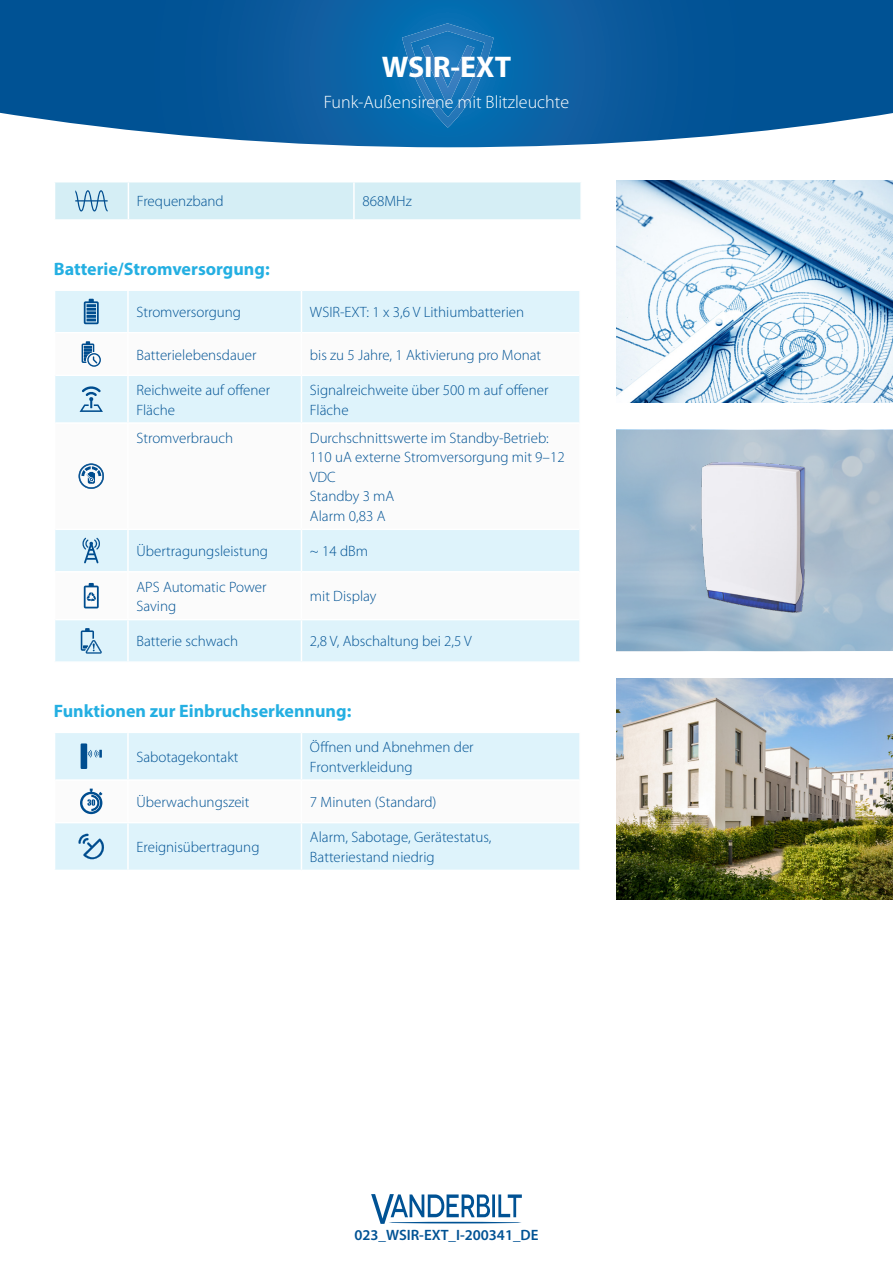
<style>
.page{position:relative;width:893px;height:1263px;background:#fff}
.page>*{position:absolute;margin:0;border:0;box-sizing:border-box;transform-origin:0 0}
.t1{font:700 30px "Myriad Pro";color:#fff}
.body-text{font:700 18px "Myriad Pro";color:#24afe2}
.t2{font:300 18px "Myriad Pro";color:#fff}
.Main-header-text{font:700 18px "Myriad Pro";color:#24afe2}
.Table-body-rows{font:300 15px/19.5px "Myriad Pro";color:#005294}
.t3{font:600 15px "Myriad Pro";color:#005294}
</style>
<div class="page">
<svg style="left:0;top:0;width:893px;height:147px;background:#1966a3"></svg>
<svg style="left:402px;top:23px;width:92px;height:105px;background:#1976b8"></svg>
<svg style="left:371px;top:1194px;width:151px;height:30px"></svg>
<hr style="left:389px;top:1222px;width:133px;height:1px;background:#005294;border-radius:50%">
<svg style="left:55px;top:182px;width:526px;height:38px;background:#d4edf4"></svg>
<div style="left:55px;top:291px;width:524px;height:370px;background:#def3fb"></div>
<svg style="left:55px;top:333px;width:524px;height:286px"></svg>
<hr style="left:55px;top:332px;width:73px;height:1px;background:#fff">
<hr style="left:128px;top:332px;width:173px;height:1px;background:#fff">
<hr style="left:301px;top:332px;width:278px;height:1px;background:#fff">
<hr style="left:55px;top:374px;width:73px;height:2px;background:#fff">
<hr style="left:128px;top:374px;width:173px;height:2px;background:#fff">
<hr style="left:301px;top:374px;width:278px;height:2px;background:#fff">
<hr style="left:55px;top:422px;width:73px;height:2px;background:#fff">
<hr style="left:128px;top:422px;width:173px;height:2px;background:#fff">
<hr style="left:301px;top:422px;width:278px;height:2px;background:#fff">
<hr style="left:55px;top:528px;width:73px;height:2px;background:#fff">
<hr style="left:128px;top:528px;width:173px;height:2px;background:#fff">
<hr style="left:301px;top:528px;width:278px;height:2px;background:#fff">
<hr style="left:55px;top:571px;width:73px;height:2px;background:#fff">
<hr style="left:128px;top:571px;width:173px;height:2px;background:#fff">
<hr style="left:301px;top:571px;width:278px;height:2px;background:#fff">
<hr style="left:55px;top:619px;width:73px;height:1px;background:#fff">
<hr style="left:128px;top:619px;width:173px;height:1px;background:#fff">
<hr style="left:301px;top:619px;width:278px;height:1px;background:#fff">
<hr style="left:127px;top:291px;width:2px;height:41px;background:#fff">
<hr style="left:301px;top:291px;width:1px;height:41px;background:#fff">
<hr style="left:127px;top:333px;width:2px;height:41px;background:#fff">
<hr style="left:301px;top:333px;width:1px;height:41px;background:#fff">
<hr style="left:127px;top:376px;width:2px;height:46px;background:#fff">
<hr style="left:301px;top:376px;width:1px;height:46px;background:#fff">
<hr style="left:127px;top:424px;width:2px;height:104px;background:#fff">
<hr style="left:301px;top:424px;width:1px;height:104px;background:#fff">
<hr style="left:127px;top:530px;width:2px;height:41px;background:#fff">
<hr style="left:301px;top:530px;width:1px;height:41px;background:#fff">
<hr style="left:127px;top:573px;width:2px;height:46px;background:#fff">
<hr style="left:301px;top:573px;width:1px;height:46px;background:#fff">
<hr style="left:127px;top:620px;width:2px;height:41px;background:#fff">
<hr style="left:301px;top:620px;width:1px;height:41px;background:#fff">
<svg style="left:84px;top:299px;width:15px;height:25px"></svg>
<svg style="left:82px;top:341px;width:19px;height:26px"></svg>
<svg style="left:80px;top:385px;width:23px;height:27px"></svg>
<svg style="left:78px;top:463px;width:26px;height:26px"></svg>
<svg style="left:82px;top:538px;width:18px;height:25px"></svg>
<svg style="left:84px;top:583px;width:15px;height:25px"></svg>
<svg style="left:81px;top:628px;width:21px;height:26px"></svg>
<div style="left:55px;top:733px;width:524px;height:137px;background:#def3fb"></div>
<hr style="left:55px;top:779px;width:73px;height:2px;background:#fff">
<hr style="left:128px;top:779px;width:173px;height:2px;background:#fff">
<hr style="left:301px;top:779px;width:278px;height:2px;background:#fff">
<hr style="left:127px;top:733px;width:2px;height:46px;background:#fff">
<hr style="left:301px;top:733px;width:1px;height:46px;background:#fff">
<hr style="left:127px;top:823px;width:2px;height:47px;background:#fff">
<hr style="left:301px;top:823px;width:1px;height:47px;background:#fff">
<div style="left:81px;top:743px;width:6px;height:26px;background:#004d8f"></div>
<svg style="left:88px;top:750px;width:14px;height:8px"></svg>
<svg style="left:55px;top:781px;width:524px;height:42px"></svg>
<svg style="left:78px;top:834px;width:26px;height:25px"></svg>
<img style="left:617px;top:181px;width:276px;height:221px">
<img style="left:617px;top:679px;width:276px;height:221px">
<svg style="left:617px;top:430px;width:276px;height:220px;background:#a3bacd"></svg>
<img style="left:700px;top:462px;width:108px;height:151px">
<h1 class="t1" style="left:382px;top:47px;width:131px">WSIR-EXT</h1>
<p class="t2" style="left:324px;top:91px;width:247px">Funk-Außensirene mit Blitzleuchte</p>
<p class="Table-body-rows" style="left:137px;top:192px;width:88px">Frequenzband</p>
<p class="Table-body-rows" style="left:362px;top:192px;width:51px">868MHz</p>
<p class="Main-header-text" style="left:54px;top:257px;width:217px">Batterie/Stromversorgung:</p>
<p class="Table-body-rows" style="left:136px;top:302px;width:106px">Stromversorgung</p>
<p class="Table-body-rows" style="left:310px;top:302px;width:216px">WSIR-EXT: 1 x 3,6 V Lithiumbatterien</p>
<p class="Table-body-rows" style="left:136px;top:345px;width:122px">Batterielebensdauer</p>
<p class="Table-body-rows" style="left:310px;top:345px;width:233px">bis zu 5 Jahre, 1 Aktivierung pro Monat</p>
<p class="Table-body-rows" style="left:136px;top:380px;width:135px">Reichweite auf offener<br>Fläche</p>
<p class="Table-body-rows" style="left:310px;top:380px;width:240px">Signalreichweite über 500 m auf offener<br>Fläche</p>
<p class="Table-body-rows" style="left:136px;top:428px;width:98px">Stromverbrauch</p>
<p class="Table-body-rows" style="left:310px;top:428px;width:256px">Durchschnittswerte im Standby-Betrieb:<br>110 uA externe Stromversorgung mit 9–12<br>VDC</p>
<p class="Table-body-rows" style="left:310px;top:486px;width:86px">Standby 3 mA</p>
<p class="Table-body-rows" style="left:310px;top:506px;width:77px">Alarm 0,83 A</p>
<p class="Table-body-rows" style="left:136px;top:541px;width:133px">Übertragungsleistung</p>
<p class="Table-body-rows" style="left:310px;top:541px;width:60px">~ 14 dBm</p>
<p class="Table-body-rows" style="left:136px;top:577px;width:131px">APS Automatic Power<br>Saving</p>
<p class="Table-body-rows" style="left:310px;top:586px;width:68px">mit Display</p>
<p class="Table-body-rows" style="left:136px;top:632px;width:103px">Batterie schwach</p>
<p class="Table-body-rows" style="left:310px;top:632px;width:163px">2,8 V, Abschaltung bei 2,5 V</p>
<p class="body-text" style="left:54px;top:699px;width:299px">Funktionen zur Einbruchserkennung:</p>
<p class="Table-body-rows" style="left:136px;top:747px;width:103px">Sabotagekontakt</p>
<p class="Table-body-rows" style="left:310px;top:737px;width:165px">Öffnen und Abnehmen der<br>Frontverkleidung</p>
<p class="Table-body-rows" style="left:136px;top:792px;width:114px">Überwachungszeit</p>
<p class="Table-body-rows" style="left:310px;top:792px;width:128px">7 Minuten (Standard)</p>
<p class="Table-body-rows" style="left:136px;top:837px;width:124px">Ereignisübertragung</p>
<p class="Table-body-rows" style="left:310px;top:827px;width:183px">Alarm, Sabotage, Gerätestatus,<br>Batteriestand niedrig</p>
<p class="t3" style="left:354px;top:1226px;width:186px">023_WSIR-EXT_I-200341_DE</p>
</div>
